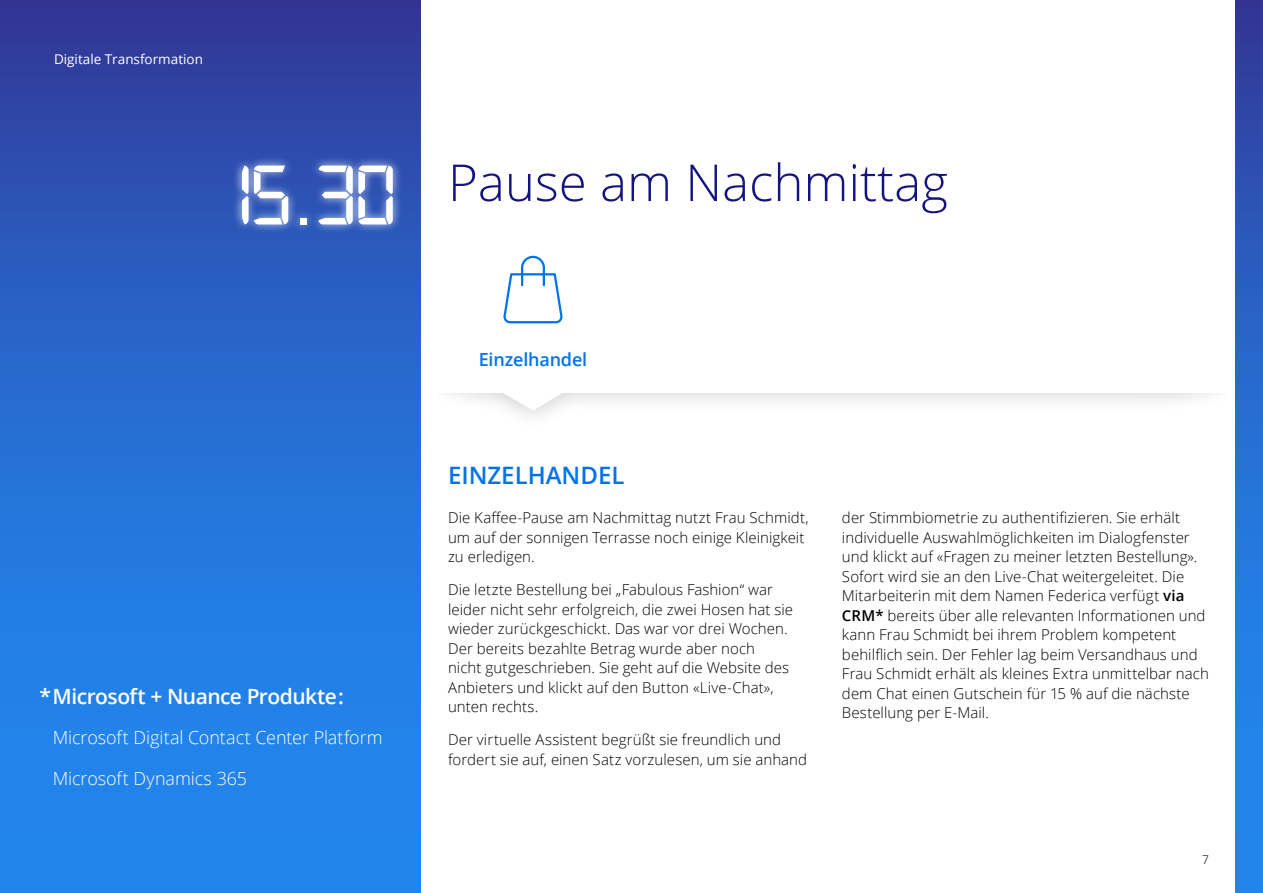
<style>
.page{position:relative;width:1263px;height:893px;background:#fff}
.page>*{position:absolute;margin:0;border:0;box-sizing:border-box;transform-origin:0 0}
.t1{font:90px "Digital 7 Mono";color:#fff}
.t2{font:300 51px "Open Sans";color:#141380}
.t3{font:600 24px "Open Sans";color:#0073ea}
.t4{font:600 21px "Open Sans";letter-spacing:-.025em;color:#fff}
.t5{font:300 18px "Open Sans";letter-spacing:-.005em;color:#fff}
.t6{font:600 18px "Open Sans";letter-spacing:-.01em;color:#0073ea}
.t7{font:300 15px/19.5px "Open Sans";letter-spacing:.005em;color:#000}
.t8{font:13.5px "Open Sans";color:#fff}
.t9{font:300 12px "Open Sans";color:#000}
.s1{font-weight:600}
</style>
<div class="page">
<div style="left:0;top:0;width:421px;height:893px;background:linear-gradient(to bottom,#3040a0,#1f93fb)"></div>
<div style="left:1236px;top:0;width:27px;height:893px;background:linear-gradient(to bottom,#3040a0,#1f93fb)"></div>
<div style="left:418px;top:280px;width:827px;height:151px;background:#000;opacity:.23"></div>
<svg style="left:439px;top:392px;width:784px;height:19px"></svg>
<div style="left:422px;top:162px;width:813px;height:230px;background:#fff"></div>
<div style="left:232px;top:156px;width:171px;height:78px;background:#fff;opacity:.75"></div>
<svg style="left:503px;top:255px;width:60px;height:69px"></svg>
<p class="t8" style="left:54px;top:50px;width:150px">Digitale Transformation</p>
<h1 class="t1" style="left:211px;top:156px;width:187px">15.30</h1>
<h3 class="t4" style="left:40px;top:682px;width:306px">*Microsoft + Nuance Produkte:</h3>
<p class="t5" style="left:53px;top:726px;width:331px">Microsoft Digital Contact Center Platform</p>
<p class="t5" style="left:53px;top:766px;width:196px">Microsoft Dynamics 365</p>
<h2 class="t2" style="left:448px;top:148px;width:501px">Pause am Nachmittag</h2>
<p class="t6" style="left:479px;top:347px;width:110px">Einzelhandel</p>
<h3 class="t3" style="left:448px;top:459px;width:178px">EINZELHANDEL</h3>
<p class="t7" style="left:448px;top:508px;width:362px">Die Kaffee-Pause am Nachmittag nutzt Frau Schmidt, um auf der sonnigen Terrasse noch einige Kleinigkeit zu erledigen.</p>
<p class="t7" style="left:448px;top:580px;width:347px">Die letzte Bestellung bei „Fabulous Fashion“ war leider nicht sehr erfolgreich, die zwei Hosen hat sie wieder zurückgeschickt. Das war vor drei Wochen.<br>Der bereits bezahlte Betrag wurde aber noch<br>nicht gutgeschrieben. Sie geht auf die Website des Anbieters und klickt auf den Button «Live-Chat», unten rechts.</p>
<p class="t7" style="left:448px;top:730px;width:361px">Der virtuelle Assistent begrüßt sie freundlich und fordert sie auf, einen Satz vorzulesen, um sie anhand</p>
<p class="t7" style="left:842px;top:508px;width:368px">der Stimmbiometrie zu authentifizieren. Sie erhält individuelle Auswahlmöglichkeiten im Dialogfenster und klickt auf «Fragen zu meiner letzten Bestellung».<br>Sofort wird sie an den Live-Chat weitergeleitet. Die Mitarbeiterin mit dem Namen Federica verfügt <span class="s1">via CRM*</span> bereits über alle relevanten Informationen und kann Frau Schmidt bei ihrem Problem kompetent behilflich sein. Der Fehler lag beim Versandhaus und Frau Schmidt erhält als kleines Extra unmittelbar nach dem Chat einen Gutschein für 15 % auf die nächste Bestellung per E-Mail.</p>
<p class="t9" style="left:1202px;top:851px;width:8px">7</p>
</div>
